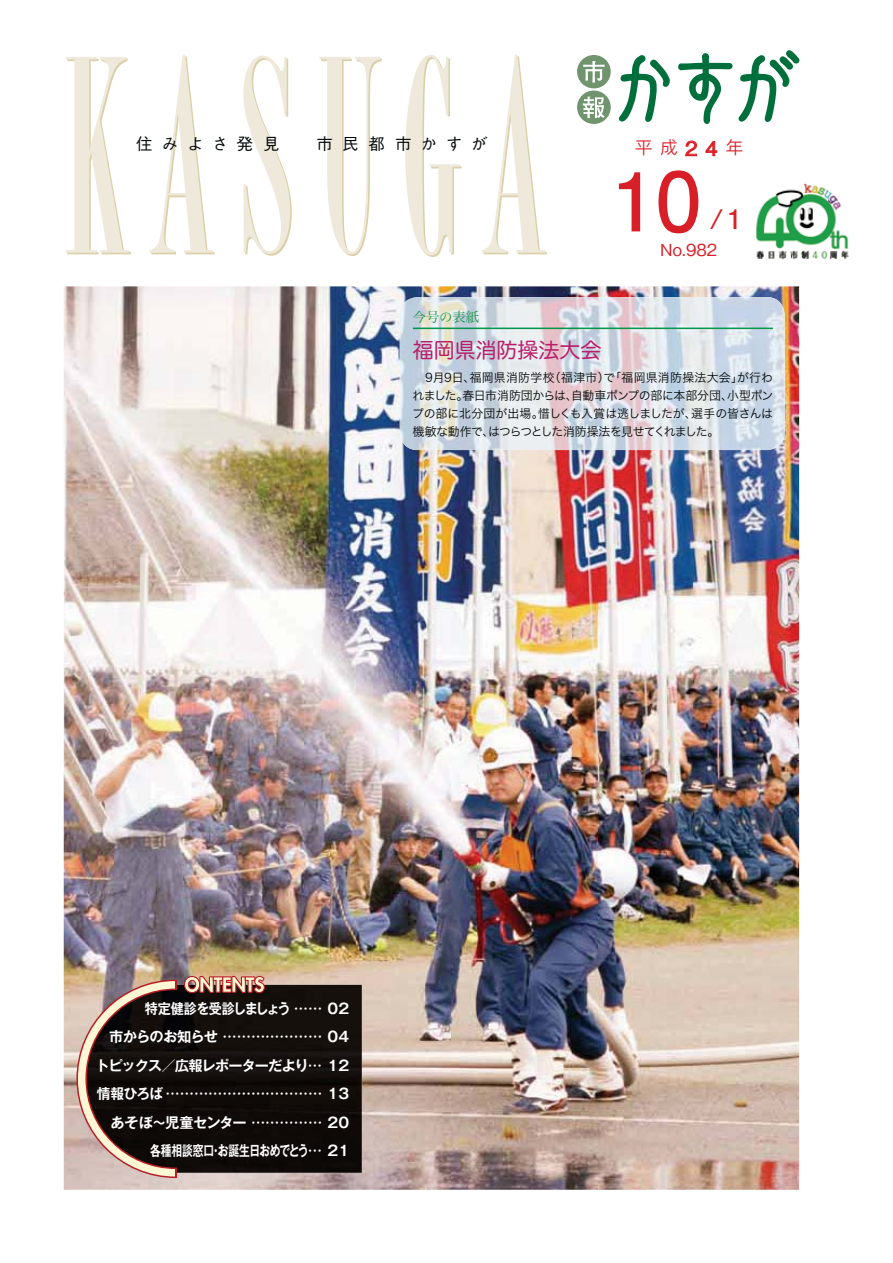
<style>
.page{position:relative;width:893px;height:1263px;background:#fff}
.page>*{position:absolute;margin:0;border:0;box-sizing:border-box;transform-origin:0 0}
.t1{font:81px "Futo Go B101 Pro Bold 90 msp RKSJ H";color:#d81f27}
.t2{font:27px "Futo Go B101 Pro Bold 90 msp RKSJ H";color:#d81f27}
.t3{font:21px "Hira Maru Pro W4 90 msp RKSJ H";color:#b91e6a}
.t4{font:18px "Rodin Pro M 90 msp RKSJ H";color:#d81f27}
.t5{font:16.5px "Gothic BBB Pro Medium 90 msp RKSJ H";letter-spacing:.545em;color:#040809}
.t6{font:16.5px "Gothic BBB Pro Medium 90 msp RKSJ H";color:#d81f27}
.t7{font:14.25px/28.5px "Gothic MB101 Pro De Bold 90 msp RKSJ H";letter-spacing:-.055em;color:#fff;text-align:right;scale:.92 1}
.t8{font:13.5px "Hira Min Pro W3 90 msp RKSJ H";letter-spacing:-.015em;color:#1c9346}
.t9{font:12px/18px "Hira Kaku Pro W3 90 msp RKSJ H";letter-spacing:-.04em;color:#040809;text-align:justify}
.s1{font-family:"Gothic BBB Pro Medium 90 msp RKSJ H";font-size:19.5px}
</style>
<div class="page">
<img style="left:64px;top:286px;width:735px;height:904px">
<img style="left:756px;top:183px;width:93px;height:76px">
<div style="left:577px;top:55px;width:34px;height:33px;background:#6f946e;border-radius:50%"></div>
<svg style="left:583px;top:61px;width:21px;height:22px"></svg>
<div style="left:577px;top:91px;width:34px;height:33px;background:#6f946e;border-radius:50%"></div>
<svg style="left:583px;top:97px;width:22px;height:21px"></svg>
<svg style="left:66px;top:57px;width:65px;height:197px"></svg>
<svg style="left:150px;top:55px;width:64px;height:199px"></svg>
<svg style="left:243px;top:56px;width:49px;height:200px"></svg>
<svg style="left:319px;top:57px;width:63px;height:199px"></svg>
<svg style="left:405px;top:55px;width:56px;height:202px"></svg>
<svg style="left:482px;top:55px;width:65px;height:199px"></svg>
<svg style="left:619px;top:55px;width:51px;height:67px"></svg>
<svg style="left:678px;top:50px;width:122px;height:74px"></svg>
<div style="left:176px;top:985px;width:186px;height:188px;background:#110d09"></div>
<svg style="left:184px;top:976px;width:81px;height:17px"></svg>
<svg style="left:76px;top:980px;width:100px;height:198px;background:#5c4e47"></svg>
<img style="left:400px;top:297px;width:385px;height:153px;border-radius:18px">
<hr style="left:414px;top:328px;width:358px;height:1px;background:#009649">
<svg style="left:685px;top:140px;width:12px;height:16px"></svg>
<svg style="left:705px;top:141px;width:12px;height:15px"></svg>
<h3 class="t5" style="left:136px;top:138px;width:380px">住みよさ発見　市民都市かすが　</h3>
<h3 class="t4" style="left:635px;top:140px;width:110px">平成<span class="s1">24</span>年</h3>
<h1 class="t1" style="left:611px;top:171px;width:92px">10</h1>
<h2 class="t2" style="left:710px;top:209px;width:33px">/1</h2>
<h3 class="t6" style="left:660px;top:243px;width:59px">No.982</h3>
<p class="t8" style="left:413px;top:312px;width:68px">今号の表紙</p>
<h3 class="t3" style="left:413px;top:342px;width:190px">福岡県消防操法大会</h3>
<p class="t9" style="left:412px;top:370px;width:363px">　9月9日、福岡県消防学校（福津市）で「福岡県消防操法大会」が行われました。春日市消防団からは、自動車ポンプの部に本部分団、小型ポンプの部に北分団が出場。惜しくも入賞は逃しましたが、選手の皆さんは機敏な動作で、はつらつとした消防操法を見せてくれました。</p>
<p class="t7" style="left:95px;top:996px;width:277px">特定健診を受診しましょう …… 02<br>市からのお知らせ ………………… 04トピックス／広報レポーターだより… 12情報ひろば …………………………… 13あそぼ～児童センター …………… 20<br>各種相談窓口・お誕生日おめでとう… 21</p>
</div>
